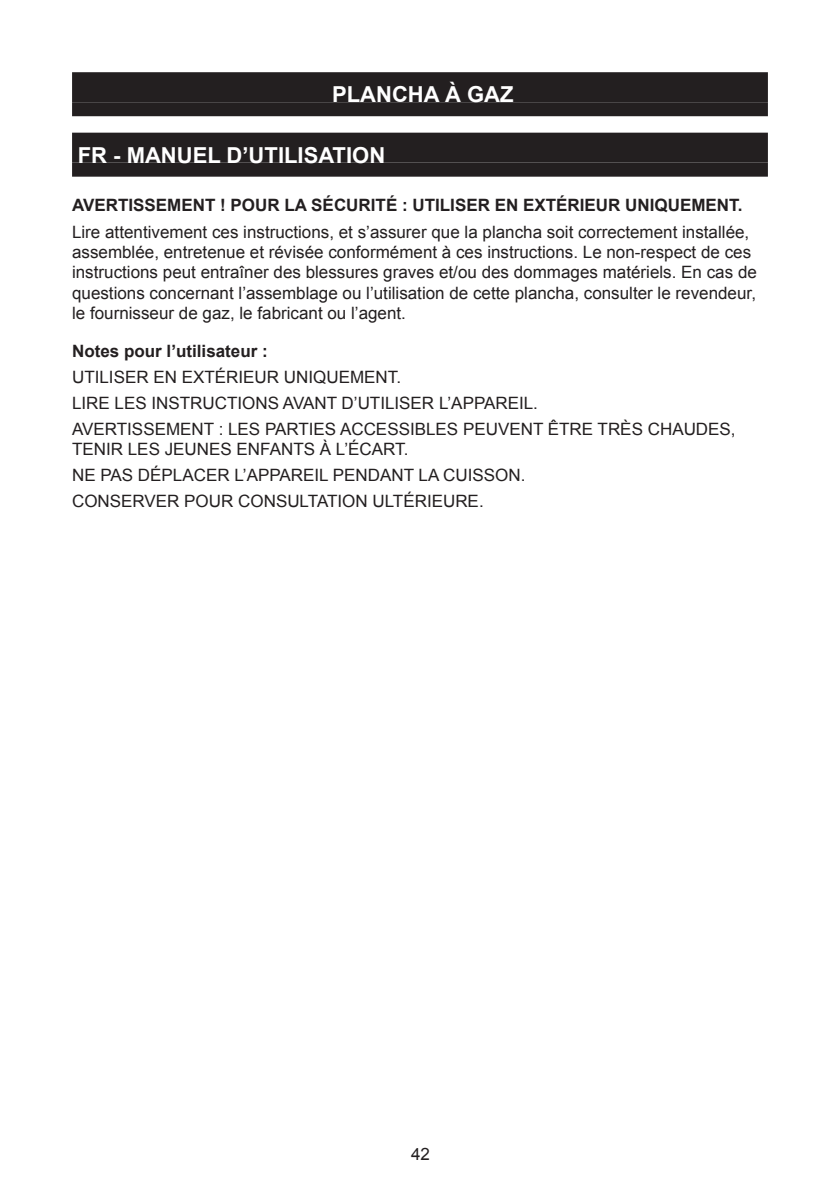
<style>
.page{position:relative;width:840px;height:1191px;background:#fff}
.page>*{position:absolute;margin:0;border:0;box-sizing:border-box;transform-origin:0 0}
.Overskrift{font:700 22px "Arial";color:#fff}
.Brødtekst{font:17px/20.4px "Arial";color:#231f20}
.Brødtekst_fed{font:700 17px "Arial";color:#231f20}
</style>
<div class="page">
<div style="left:72px;top:72px;width:695px;height:30px;background:#231f20"></div>
<div style="left:72px;top:102px;width:695px;height:14px;background:#231f20"></div>
<div style="left:72px;top:133px;width:695px;height:30px;background:#231f20"></div>
<div style="left:72px;top:163px;width:695px;height:14px;background:#231f20"></div>
<p class="Overskrift" style="left:332px;top:80px;width:183px">PLANCHA À GAZ</p>
<p class="Overskrift" style="left:78px;top:140px;width:309px">FR - MANUEL D’UTILISATION</p>
<p class="Brødtekst_fed" style="left:72px;top:194px;width:671px">AVERTISSEMENT ! POUR LA SÉCURITÉ : UTILISER EN EXTÉRIEUR UNIQUEMENT.</p>
<p class="Brødtekst" style="left:72px;top:221px;width:686px">Lire attentivement ces instructions, et s’assurer que la plancha soit correctement installée, assemblée, entretenue et révisée conformément à ces instructions. Le non-respect de ces instructions peut entraîner des blessures graves et/ou des dommages matériels. En cas de questions concernant l’assemblage ou l’utilisation de cette plancha, consulter le revendeur, le fournisseur de gaz, le fabricant ou l’agent.</p>
<p class="Brødtekst_fed" style="left:72px;top:339px;width:197px">Notes pour l’utilisateur :</p>
<p class="Brødtekst" style="left:72px;top:367px;width:330px">UTILISER EN EXTÉRIEUR UNIQUEMENT.</p>
<p class="Brødtekst" style="left:72px;top:393px;width:467px">LIRE LES INSTRUCTIONS AVANT D’UTILISER L’APPAREIL.</p>
<p class="Brødtekst" style="left:72px;top:419px;width:664px">AVERTISSEMENT : LES PARTIES ACCESSIBLES PEUVENT ÊTRE TRÈS CHAUDES,<br>TENIR LES JEUNES ENFANTS À L’ÉCART.</p>
<p class="Brødtekst" style="left:72px;top:465px;width:454px">NE PAS DÉPLACER L’APPAREIL PENDANT LA CUISSON.</p>
<p class="Brødtekst" style="left:72px;top:491px;width:413px">CONSERVER POUR CONSULTATION ULTÉRIEURE.</p>
<p class="Brødtekst" style="left:411px;top:1144px;width:20px">42</p>
</div>
